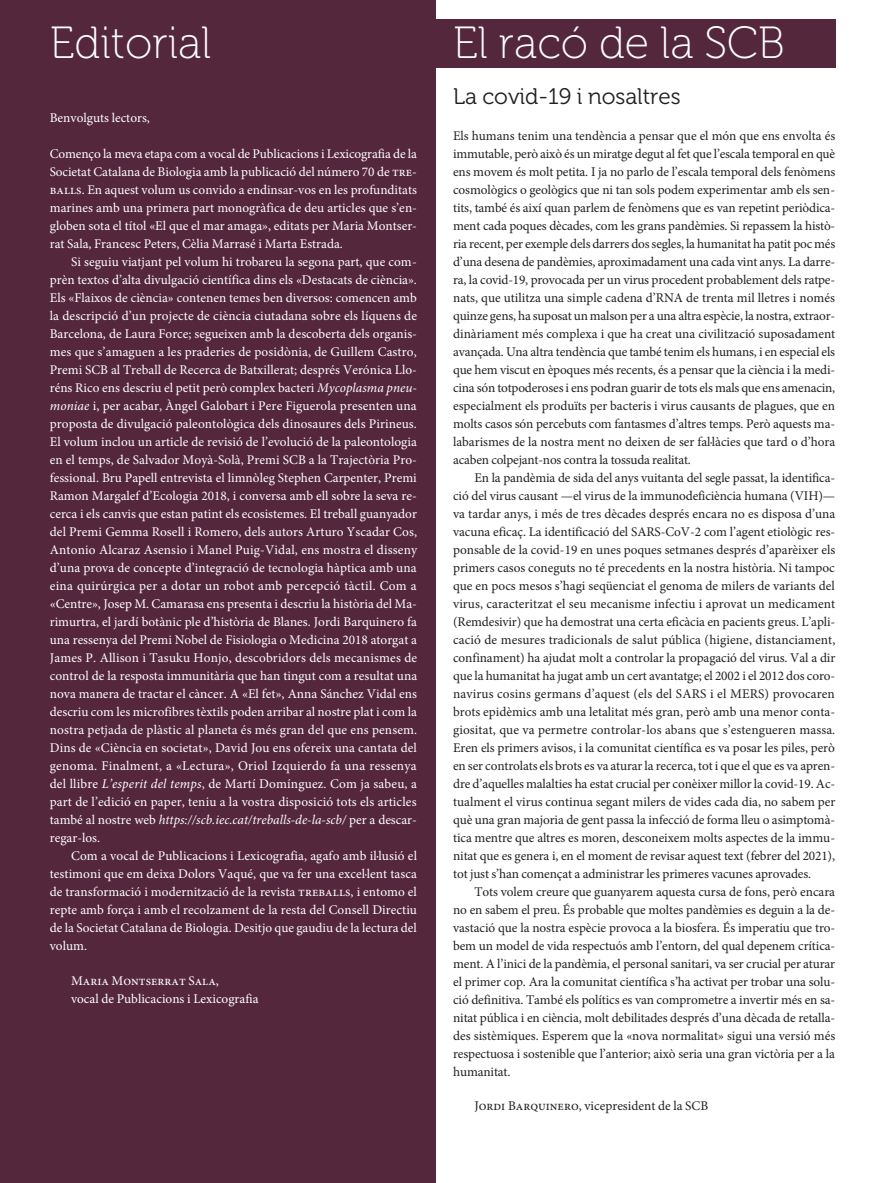
<style>
.page{position:relative;width:885px;height:1183px;background:#fff}
.page>*{position:absolute;margin:0;border:0;box-sizing:border-box;transform-origin:0 0}
.t1{font:45px "Museo 100";color:#fff}
.t2{font:22.5px "Museo 300";color:#231f20}
.t3{font:13.35px/18px "Minion Pro";letter-spacing:-.01em;color:#231f20;text-align:justify}
.t4{font:13.35px/18px "Minion Pro";color:#fff;text-align:justify}
.s1{font-style:italic}
</style>
<div class="page">
<div style="left:0;top:0;width:436px;height:1182px;background:#54273c"></div>
<div style="left:436px;top:19px;width:399px;height:49px;background:#54273c"></div>
<h1 class="t1" style="left:50px;top:19px;width:163px">Editorial</h1>
<p class="t4" style="left:50px;top:108px;width:102px">Benvolguts lectors,</p>
<p class="t4" style="left:50px;top:144px;width:368px">Començo la meva etapa com a vocal de Publicacions i Lexicografia de la Societat Catalana de Biologia amb la publicació del número 70 de tre&shy;balls. En aquest volum us convido a endinsar-vos en les profunditats marines amb una primera part monogràfica de deu articles que s’en&shy;globen sota el títol «El que el mar amaga», editats per Maria Montser&shy;rat Sala, Francesc Peters, Cèlia Marrasé i Marta Estrada.</p>
<p class="t4" style="left:50px;top:252px;width:369px;text-indent:21px">Si seguiu viatjant pel volum hi trobareu la segona part, que com&shy;prèn textos d’alta divulgació científica dins els «Destacats de ciència».<br>Els «Flaixos de ciència» contenen temes ben diversos: comencen amb la descripció d’un projecte de ciència ciutadana sobre els líquens de Barcelona, de Laura Force; segueixen amb la descoberta dels organis&shy;mes que s’amaguen a les praderies de posidònia, de Guillem Castro, Premi SCB al Treball de Recerca de Batxillerat; després Verónica Llo&shy;réns Rico ens descriu el petit però complex bacteri <span class="s1">Mycoplasma pneu&shy;moniae</span> i, per acabar, Àngel Galobart i Pere Figuerola presenten una proposta de divulgació paleontològica dels dinosaures dels Pirineus.<br>El volum inclou un article de revisió de l’evolució de la paleontologia en el temps, de Salvador Moyà-Solà, Premi SCB a la Trajectòria Pro&shy;fessional. Bru Papell entrevista el limnòleg Stephen Carpenter, Premi Ramon Margalef d’Ecologia 2018, i conversa amb ell sobre la seva re&shy;cerca i els canvis que estan patint els ecosistemes. El treball guanyador del Premi Gemma Rosell i Romero, dels autors Arturo Yscadar Cos, Antonio Alcaraz Asensio i Manel Puig-Vidal, ens mostra el disseny d’una prova de concepte d’integració de tecnologia hàptica amb una eina quirúrgica per a dotar un robot amb percepció tàctil. Com a «Centre», Josep M. Camarasa ens presenta i descriu la història del Ma&shy;rimurtra, el jardí botànic ple d’història de Blanes. Jordi Barquinero fa una ressenya del Premi Nobel de Fisiologia o Medicina 2018 atorgat a James P. Allison i Tasuku Honjo, descobridors dels mecanismes de control de la resposta immunitària que han tingut com a resultat una nova manera de tractar el càncer. A «El fet», Anna Sánchez Vidal ens descriu com les microfibres tèxtils poden arribar al nostre plat i com la nostra petjada de plàstic al planeta és més gran del que ens pensem.<br>Dins de «Ciència en societat», David Jou ens ofereix una cantata del genoma. Finalment, a «Lectura», Oriol Izquierdo fa una ressenya del llibre <span class="s1">L’esperit del temps</span>, de Martí Domínguez. Com ja sabeu, a part de l’edició en paper, teniu a la vostra disposició tots els articles també al nostre web <span class="s1">https://scb.iec.cat/treballs-de-la-scb/</span> per a descar&shy;regar-los.</p>
<p class="t4" style="left:50px;top:846px;width:369px;text-indent:21px">Com a vocal de Publicacions i Lexicografia, agafo amb il·lusió el testimoni que em deixa Dolors Vaqué, que va fer una excel·lent tasca de transformació i modernització de la revista treballs, i entomo el repte amb força i amb el recolzament de la resta del Consell Directiu de la Societat Catalana de Biologia. Desitjo que gaudiu de la lectura del volum.</p>
<p class="t4" style="left:71px;top:971px;width:189px">Maria Montserrat Sala,<br>vocal de Publicacions i Lexicografia</p>
<h1 class="t1" style="left:453px;top:19px;width:333px">El racó de la SCB</h1>
<h2 class="t2" style="left:453px;top:84px;width:229px">La covid-19 i nosaltres</h2>
<p class="t3" style="left:453px;top:126px;width:384px">Els humans tenim una tendència a pensar que el món que ens envolta és immutable, però això és un miratge degut al fet que l’escala temporal en què ens movem és molt petita. I ja no parlo de l’escala temporal dels fenòmens cosmològics o geològics que ni tan sols podem experimentar amb els sen&shy;tits, també és així quan parlem de fenòmens que es van repetint periòdica&shy;ment cada poques dècades, com les grans pandèmies. Si repassem la histò&shy;ria recent, per exemple dels darrers dos segles, la humanitat ha patit poc més d’una desena de pandèmies, aproximadament una cada vint anys. La darre&shy;ra, la covid-19, provocada per un virus procedent probablement dels ratpe&shy;nats, que utilitza una simple cadena d’RNA de trenta mil lletres i només quinze gens, ha suposat un malson per a una altra espècie, la nostra, extraor&shy;dinàriament més complexa i que ha creat una civilització suposadament avançada. Una altra tendència que també tenim els humans, i en especial els que hem viscut en èpoques més recents, és a pensar que la ciència i la medi&shy;cina són totpoderoses i ens podran guarir de tots els mals que ens amenacin, especialment els produïts per bacteris i virus causants de plagues, que en molts casos són percebuts com fantasmes d’altres temps. Però aquests ma&shy;labarismes de la nostra ment no deixen de ser fal·làcies que tard o d’hora acaben colpejant-nos contra la tossuda realitat.</p>
<p class="t3" style="left:453px;top:468px;width:384px;text-indent:21px">En la pandèmia de sida del anys vuitanta del segle passat, la identifica&shy;ció del virus causant —el virus de la immunodeficiència humana (VIH)— va tardar anys, i més de tres dècades després encara no es disposa d’una vacuna eficaç. La identificació del SARS-CoV-2 com l’agent etiològic res&shy;ponsable de la covid-19 en unes poques setmanes després d’aparèixer els primers casos coneguts no té precedents en la nostra història. Ni tampoc que en pocs mesos s’hagi seqüenciat el genoma de milers de variants del virus, caracteritzat el seu mecanisme infectiu i aprovat un medicament (Remdesivir) que ha demostrat una certa eficàcia en pacients greus. L’apli&shy;cació de mesures tradicionals de salut pública (higiene, distanciament, confinament) ha ajudat molt a controlar la propagació del virus. Val a dir que la humanitat ha jugat amb un cert avantatge; el 2002 i el 2012 dos coro&shy;navirus cosins germans d’aquest (els del SARS i el MERS) provocaren brots epidèmics amb una letalitat més gran, però amb una menor conta&shy;giositat, que va permetre controlar-los abans que s’estengueren massa.<br>Eren els primers avisos, i la comunitat científica es va posar les piles, però en ser controlats els brots es va aturar la recerca, tot i que el que es va apren&shy;dre d’aquelles malalties ha estat crucial per conèixer millor la covid-19. Ac&shy;tualment el virus continua segant milers de vides cada dia, no sabem per què una gran majoria de gent passa la infecció de forma lleu o asimptomà&shy;tica mentre que altres es moren, desconeixem molts aspectes de la immu&shy;nitat que es genera i, en el moment de revisar aquest text (febrer del 2021), tot just s’han començat a administrar les primeres vacunes aprovades.</p>
<p class="t3" style="left:453px;top:882px;width:383px;text-indent:21px">Tots volem creure que guanyarem aquesta cursa de fons, però encara no en sabem el preu. És probable que moltes pandèmies es deguin a la de&shy;vastació que la nostra espècie provoca a la biosfera. És imperatiu que tro&shy;bem un model de vida respectuós amb l’entorn, del qual depenem crítica&shy;ment. A l’inici de la pandèmia, el personal sanitari, va ser crucial per aturar el primer cop. Ara la comunitat científica s’ha activat per trobar una solu&shy;ció definitiva. També els polítics es van comprometre a invertir més en sa&shy;nitat pública i en ciència, molt debilitades després d’una dècada de retalla&shy;des sistèmiques. Esperem que la «nova normalitat» sigui una versió més respectuosa i sostenible que l’anterior; això seria una gran victòria per a la humanitat.</p>
<p class="t3" style="left:474px;top:1096px;width:235px">Jordi Barquinero, vicepresident de la SCB</p>
</div>
